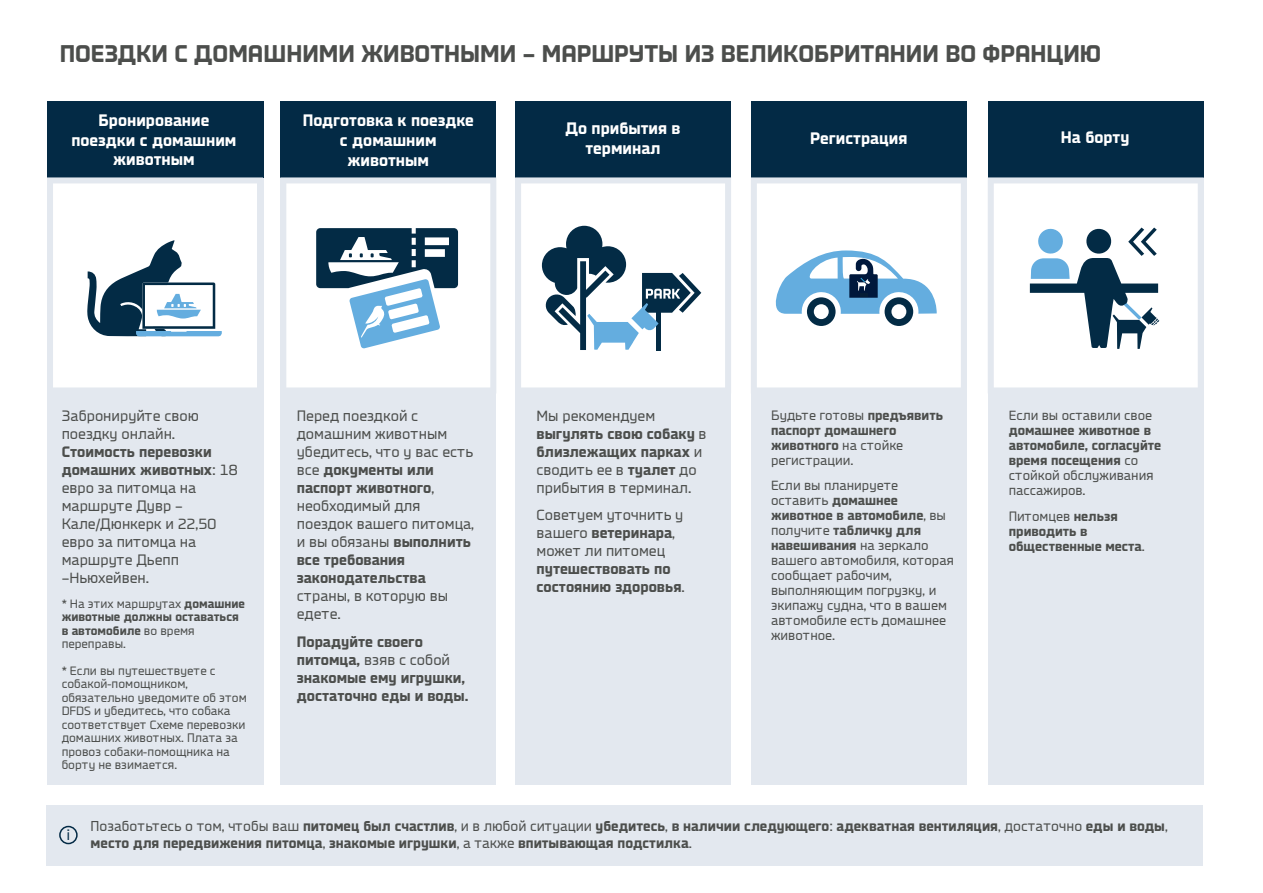
<style>
.page{position:relative;width:1263px;height:893px;background:#fff}
.page>*{position:absolute;margin:0;border:0;box-sizing:border-box;transform-origin:0 0}
.t1{font:700 24px "DFDS";color:#4c4e4c}
.t2{font:700 16.5px/19.8px "DFDS";color:#fff;text-align:center}
.t3{font:15px/18px "DFDS";color:#4c4e4c}
.t4{font:700 15px/18px "DFDS";color:#4c4e4c}
.t5{font:15px "DFDS";color:#032a45}
.t6{font:700 14.25px/17.1px "DFDS";color:#4c4e4c}
.t7{font:13.5px/15px "DFDS";color:#4c4e4c}
.t8{font:700 13.5px/15px "DFDS";color:#4c4e4c}
.t9{font:12.3px/13.5px "DFDS";color:#4c4e4c}
.t10{font:700 12.3px/13.5px "DFDS";color:#4c4e4c}
.s1{font-weight:700}
.s2{font-weight:400}
.s3{font-size:14.1px}
</style>
<div class="page">
<div style="left:47px;top:102px;width:216px;height:682px;background:#e3e8ef"></div>
<div style="left:47px;top:805px;width:1156px;height:60px;background:#e3e8ef"></div>
<div style="left:47px;top:102px;width:216px;height:76px;background:#032a45"></div>
<div style="left:280px;top:102px;width:216px;height:682px;background:#e3e8ef"></div>
<div style="left:515px;top:102px;width:216px;height:682px;background:#e3e8ef"></div>
<div style="left:751px;top:102px;width:216px;height:682px;background:#e3e8ef"></div>
<div style="left:988px;top:102px;width:216px;height:682px;background:#e3e8ef"></div>
<div style="left:280px;top:102px;width:216px;height:76px;background:#032a45"></div>
<div style="left:515px;top:102px;width:216px;height:76px;background:#032a45"></div>
<div style="left:751px;top:102px;width:216px;height:76px;background:#032a45"></div>
<div style="left:988px;top:102px;width:216px;height:76px;background:#032a45"></div>
<div style="left:59px;top:826px;width:19px;height:18px;border:2px solid #032a45;border-radius:50%"></div>
<svg style="left:47px;top:177px;width:216px;height:211px;background:#fbfbfc"></svg>
<svg style="left:280px;top:177px;width:216px;height:211px;background:#fafbfc"></svg>
<svg style="left:515px;top:177px;width:216px;height:211px;fill:#fff"></svg>
<svg style="left:751px;top:177px;width:216px;height:211px;background:#fbfbfc"></svg>
<svg style="left:988px;top:177px;width:216px;height:211px;background:#fafbfc"></svg>
<svg style="left:87px;top:240px;width:135px;height:96px;background:#a0b2be"></svg>
<svg style="left:316px;top:228px;width:142px;height:121px;background:#8da8b9"></svg>
<hr style="left:656px;top:308px;width:4px;height:43px;background:#032b45">
<svg style="left:542px;top:226px;width:159px;height:124px;background:#a6b7c3"></svg>
<svg style="left:1030px;top:227px;width:130px;height:122px;background:#a6b8c4"></svg>
<svg style="left:767px;top:250px;width:170px;height:76px;background:#a8c5da"></svg>
<h1 class="t1" style="left:60px;top:36px;width:1043px">ПОЕЗДКИ С ДОМАШНИМИ ЖИВОТНЫМИ – МАРШРУТЫ ИЗ ВЕЛИКОБРИТАНИИ ВО ФРАНЦИЮ</h1>
<p class="t2" style="left:71px;top:109px;width:167px">Бронирование поездки с домашним животным</p>
<p class="t2" style="left:566px;top:117px;width:117px">До прибытия в терминал</p>
<p class="t2" style="left:303px;top:109px;width:173px">Подготовка к поездке с домашним животным</p>
<p class="t2" style="left:810px;top:127px;width:99px">Регистрация</p>
<p class="t2" style="left:1061px;top:126px;width:70px">На борту</p>
<p class="t3" style="left:62px;top:406px;width:139px">Забронируйте свою поездку онлайн.</p>
<p class="t3" style="left:62px;top:442px;width:177px"><span class="s1">Стоимость перевозки домашних животных</span>: 18 евро за питомца на маршруте Дувр –<br>Кале/Дюнкерк и 22,50 евро за питомца на маршруте Дьепп –Ньюхейвен.</p>
<p class="t10" style="left:62px;top:596px;width:185px"><span class="s2">* На этих маршрутах</span> домашние животные должны оставаться в автомобиле <span class="s2">во время переправы.</span></p>
<p class="t9" style="left:62px;top:663px;width:187px">* Если вы путешествуете с собакой-помощником, обязательно уведомите об этом<br>DFDS и убедитесь, что собака соответствует Схеме перевозки домашних животных. Плата за провоз собаки-помощника на борту не взимается.</p>
<p class="t3" style="left:297px;top:406px;width:179px">Перед поездкой с домашним животным убедитесь, что у вас есть все <span class="s1">документы или паспорт животного</span>, необходимый для поездок вашего питомца, и вы обязаны <span class="s1">выполнить все требования законодательства</span></p>
<p class="t3" style="left:297px;top:586px;width:153px">страны, в которую вы едете.</p>
<p class="t4" style="left:297px;top:632px;width:173px">Порадуйте своего питомца, <span class="s2">взяв с собой </span>знакомые ему игрушки, достаточно еды и воды.</p>
<p class="t3" style="left:537px;top:406px;width:172px">Мы рекомендуем <span class="s1">выгулять свою собаку</span> в <span class="s1">близлежащих парках</span> и сводить ее в <span class="s1">туалет</span> до прибытия в терминал.</p>
<p class="t3" style="left:537px;top:505px;width:148px">Советуем уточнить у вашего <span class="s1">ветеринара</span>, может ли питомец</p>
<p class="t4" style="left:537px;top:559px;width:150px">путешествовать по состоянию здоровья<span class="s2">.</span></p>
<p class="t8" style="left:771px;top:407px;width:174px"><span class="s2">Будьте готовы</span> предъявить паспорт домашнего животного <span class="s2">на стойке регистрации.</span></p>
<p class="t7" style="left:771px;top:477px;width:184px">Если вы планируете оставить <span class="s1">домашнее животное в автомобиле</span>, вы получите <span class="s1">табличку для навешивания</span> на зеркало вашего автомобиля, которая сообщает рабочим, выполняющим погрузку, и экипажу судна, что в вашем автомобиле есть домашнее животное.</p>
<p class="t7" style="left:1009px;top:407px;width:145px">Если вы оставили свое</p>
<p class="t8" style="left:1009px;top:422px;width:154px">домашнее животное в автомобиле, согласуйте время посещения <span class="s2">со стойкой обслуживания пассажиров.</span></p>
<p class="t8" style="left:1009px;top:507px;width:138px"><span class="s2">Питомцев</span> нельзя приводить в общественные места<span class="s2">.</span></p>
<p class="t5" style="left:66px;top:824px;width:5px">i</p>
<p class="t6" style="left:91px;top:816px;width:1079px"><span class="s2">Позаботьтесь о том, чтобы ваш</span> питомец был счастлив<span class="s2">, и в любой ситуации</span> убедитесь<span class="s2">,</span> в наличии следующего<span class="s2">:</span> адекватная вентиляция<span class="s2">, достаточно</span> <span class="s3">еды и воды</span><span class="s2">, </span>место для передвижения питомца<span class="s2">,</span> знакомые игрушки<span class="s2">, а также</span> впитывающая подстилка<span class="s2">.</span></p>
</div>
